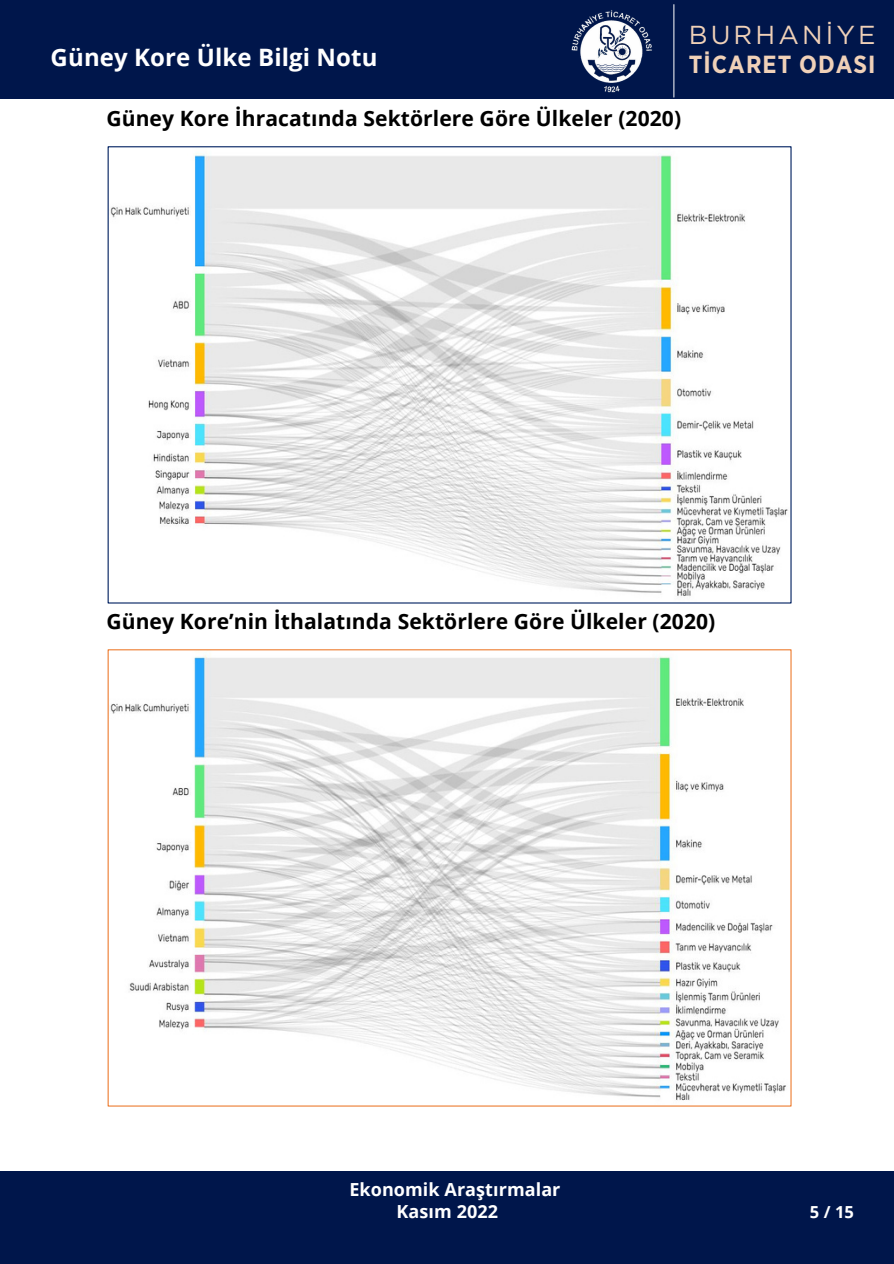
<style>
.page{position:relative;width:894px;height:1264px;background:#fff}
.page>*{position:absolute;margin:0;border:0;box-sizing:border-box;transform-origin:0 0}
.t1{font:25.95px "Gotham";letter-spacing:.12em;color:#f0d1b8}
.t2{font:700 24.75px "Gotham Narrow";letter-spacing:.045em;color:#f0d1b8}
.t3{font:700 24px "Open Sans";letter-spacing:.005em;color:#fff}
.t4{font:700 21px "Open Sans";letter-spacing:.005em;color:#000}
.t5{font:700 18px/21.5px "Open Sans";letter-spacing:.005em;color:#fff}
.t6{font:700 16.5px "Open Sans";color:#fff}
</style>
<div class="page">
<div style="left:0;top:1170px;width:893px;height:93px;background:#00164b"></div>
<div style="left:0;top:1px;width:893px;height:97px;background:#00164b"></div>
<img style="left:110px;top:153px;width:678px;height:443px">
<img style="left:110px;top:655px;width:676px;height:446px">
<hr style="left:673px;top:5px;width:1px;height:92px;background:#fff">
<img style="left:571px;top:10px;width:81px;height:83px">
<p class="t3" style="left:51px;top:40px;width:328px">Güney Kore Ülke Bilgi Notu</p>
<p class="t1" style="left:688px;top:23px;width:188px">BURHANİYE</p>
<p class="t2" style="left:688px;top:53px;width:188px">TİCARET ODASI</p>
<p class="t4" style="left:106px;top:103px;width:576px">Güney Kore İhracatında Sektörlere Göre Ülkeler (2020)</p>
<p class="t4" style="left:106px;top:606px;width:610px">Güney Kore’nin İthalatında Sektörlere Göre Ülkeler (2020)</p>
<p class="t5" style="left:396px;top:1178px;width:165px;text-indent:-47px">Ekonomik Araştırmalar<br>Kasım 2022</p>
<p class="t6" style="left:809px;top:1199px;width:46px">5/15</p>
</div>
